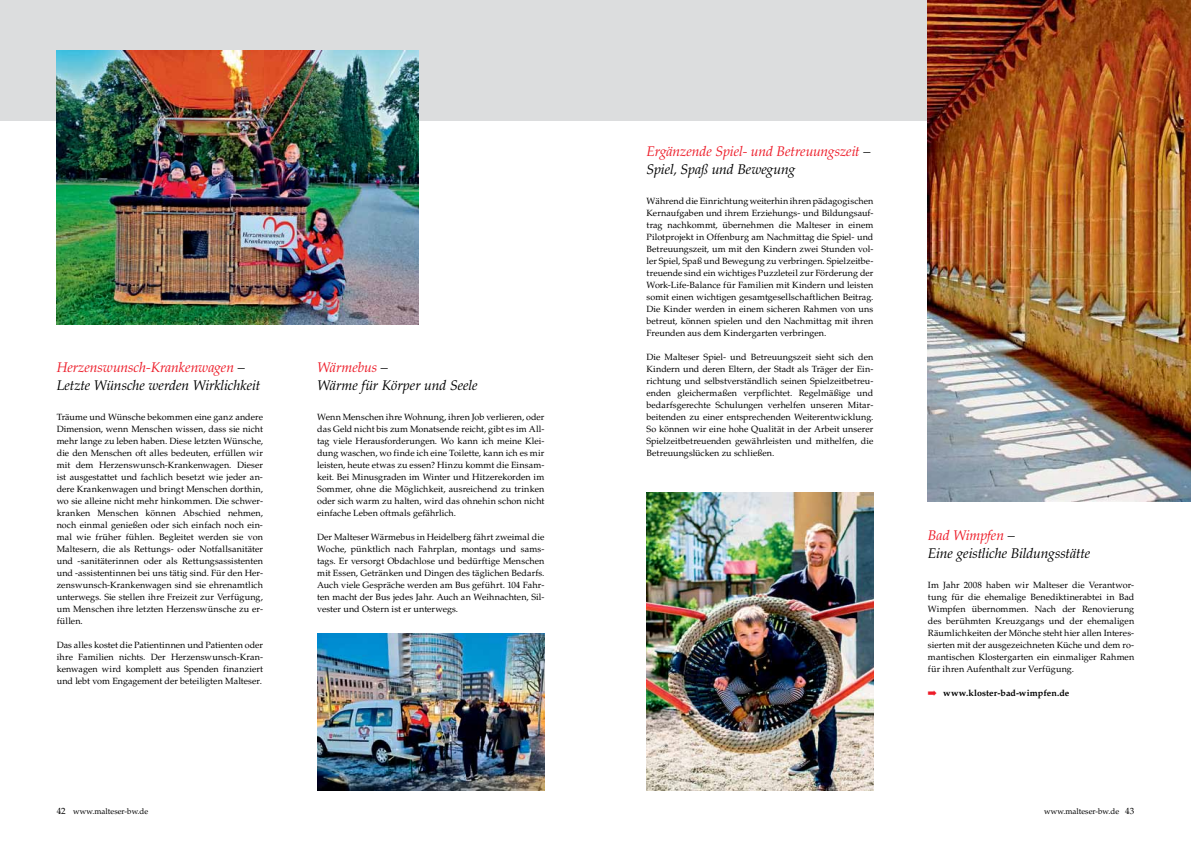
<style>
.page{position:relative;width:1191px;height:842px;background:#fff}
.page>*{position:absolute;margin:0;border:0;box-sizing:border-box;transform-origin:0 0}
.t1{font:italic 14px/18px "Palatino LT Std";letter-spacing:-.01em;color:#000}
.t2{font:italic 14px/18px "Palatino LT Std";letter-spacing:-.01em;color:#ed1b28}
.t3{font:9px/12px "Palatino LT Std";letter-spacing:.01em;color:#000;text-align:justify}
.t4{font:700 9px "Palatino LT Std";letter-spacing:.01em;color:#000}
.t5{font:8px "Palatino LT Std";color:#000}
.s1{color:#ed1b28}
.s2{color:#000}
.s3{font-size:9px}
</style>
<div class="page">
<div style="left:0;top:0;width:1191px;height:120px;background:#dcddde"></div>
<img style="left:928px;top:0;width:263px;height:502px">
<img style="left:317px;top:633px;width:227px;height:157px">
<img style="left:646px;top:492px;width:227px;height:298px">
<img style="left:57px;top:51px;width:361px;height:273px">
<h1 class="t1" style="left:57px;top:359px;width:205px"><span class="s1">Herzenswunsch-Krankenwagen</span> –<br>Letzte Wünsche werden Wirklichkeit</h1>
<p class="t3" style="left:57px;top:411px;width:208px">Träume und Wünsche bekommen eine ganz andere Dimension, wenn Menschen wissen, dass sie nicht mehr lange zu leben haben. Diese letzten Wünsche, die den Menschen oft alles bedeuten, erfüllen wir mit dem Herzenswunsch-Krankenwagen. Dieser ist ausgestattet und fachlich besetzt wie jeder an&shy;dere Krankenwagen und bringt Menschen dorthin, wo sie alleine nicht mehr hinkommen. Die schwer&shy;kranken Menschen können Abschied nehmen, noch einmal genießen oder sich einfach noch ein&shy;mal wie früher fühlen. Begleitet werden sie von Maltesern, die als Rettungs- oder Notfallsanitäter und -sanitäterinnen oder als Rettungsassistenten und -assistentinnen bei uns tätig sind. Für den Her&shy;zenswunsch-Krankenwagen sind sie ehrenamtlich unterwegs. Sie stellen ihre Freizeit zur Verfügung, um Menschen ihre letzten Herzenswünsche zu er&shy;füllen.</p>
<p class="t3" style="left:57px;top:639px;width:208px">Das alles kostet die Patientinnen und Patienten oder ihre Familien nichts. Der Herzenswunsch-Kran&shy;kenwagen wird komplett aus Spenden finanziert und lebt vom Engagement der beteiligten Malteser.</p>
<h1 class="t2" style="left:646px;top:143px;width:225px">Ergänzende Spiel- und Betreuungszeit <span class="s2">–<br>Spiel, Spaß und Bewegung</span></h1>
<p class="t3" style="left:646px;top:195px;width:228px">Während die Einrichtung weiterhin ihren pädagogischen Kernaufgaben und ihrem Erziehungs- und Bildungsauf&shy;trag nachkommt, übernehmen die Malteser in einem Pilotprojekt in Offenburg am Nachmittag die Spiel- und Betreuungszeit, um mit den Kindern zwei Stunden vol&shy;ler Spiel, Spaß und Bewegung zu verbringen. Spielzeitbe&shy;treuende sind ein wichtiges Puzzleteil zur Förderung der Work-Life-Balance für Familien mit Kindern und leisten somit einen wichtigen gesamtgesellschaftlichen Beitrag.<br>Die Kinder werden in einem sicheren Rahmen von uns betreut, können spielen und den Nachmittag mit ihren Freunden aus dem Kindergarten verbringen.</p>
<p class="t3" style="left:646px;top:351px;width:228px">Die Malteser Spiel- und Betreuungszeit sieht sich den Kindern und deren Eltern, der Stadt als Träger der Ein&shy;richtung und selbstverständlich seinen Spielzeitbetreu&shy;enden gleichermaßen verpflichtet. Regelmäßige und bedarfsgerechte Schulungen verhelfen unseren Mitar&shy;beitenden zu einer entsprechenden Weiterentwicklung.<br>So können wir eine hohe Qualität in der Arbeit unserer Spielzeitbetreuenden gewährleisten und mithelfen, die Betreuungslücken zu schließen.</p>
<h1 class="t1" style="left:317px;top:359px;width:162px"><span class="s1">Wärmebus</span> –<br>Wärme für Körper und Seele</h1>
<p class="t3" style="left:317px;top:411px;width:229px">Wenn Menschen ihre Wohnung, ihren Job verlieren, oder das Geld nicht bis zum Monatsende reicht, gibt es im All&shy;tag viele Herausforderungen. Wo kann ich meine Klei&shy;dung waschen, wo finde ich eine Toilette, kann ich es mir leisten, heute etwas zu essen? Hinzu kommt die Einsam&shy;keit. Bei Minusgraden im Winter und Hitzerekorden im Sommer, ohne die Möglichkeit, ausreichend zu trinken oder sich warm zu halten, wird das ohnehin schon nicht einfache Leben oftmals gefährlich.</p>
<p class="t3" style="left:317px;top:531px;width:229px">Der Malteser Wärmebus in Heidelberg fährt zweimal die Woche, pünktlich nach Fahrplan, montags und sams&shy;tags. Er versorgt Obdachlose und bedürftige Menschen mit Essen, Getränken und Dingen des täglichen Bedarfs.<br>Auch viele Gespräche werden am Bus geführt. 104 Fahr&shy;ten macht der Bus jedes Jahr. Auch an Weihnachten, Sil&shy;vester und Ostern ist er unterwegs.</p>
<h1 class="t1" style="left:928px;top:527px;width:164px"><span class="s1">Bad Wimpfen</span> –<br>Eine geistliche Bildungsstätte</h1>
<p class="t3" style="left:928px;top:579px;width:208px">Im Jahr 2008 haben wir Malteser die Verantwor&shy;tung für die ehemalige Benediktinerabtei in Bad Wimpfen übernommen. Nach der Renovierung des berühmten Kreuzgangs und der ehemaligen Räumlichkeiten der Mönche steht hier allen Interes&shy;sierten mit der ausgezeichneten Küche und dem ro&shy;mantischen Klostergarten ein einmaliger Rahmen für ihren Aufenthalt zur Verfügung.</p>
<p class="t4" style="left:928px;top:688px;width:143px"><span class="s1">➡</span> www.kloster-bad-wimpfen.de</p>
<p class="t5" style="left:57px;top:806px;width:93px"><span class="s3">42</span> www.malteser-bw.de</p>
<p class="t5" style="left:1044px;top:806px;width:92px">www.malteser-bw.de <span class="s3">43</span></p>
</div>
